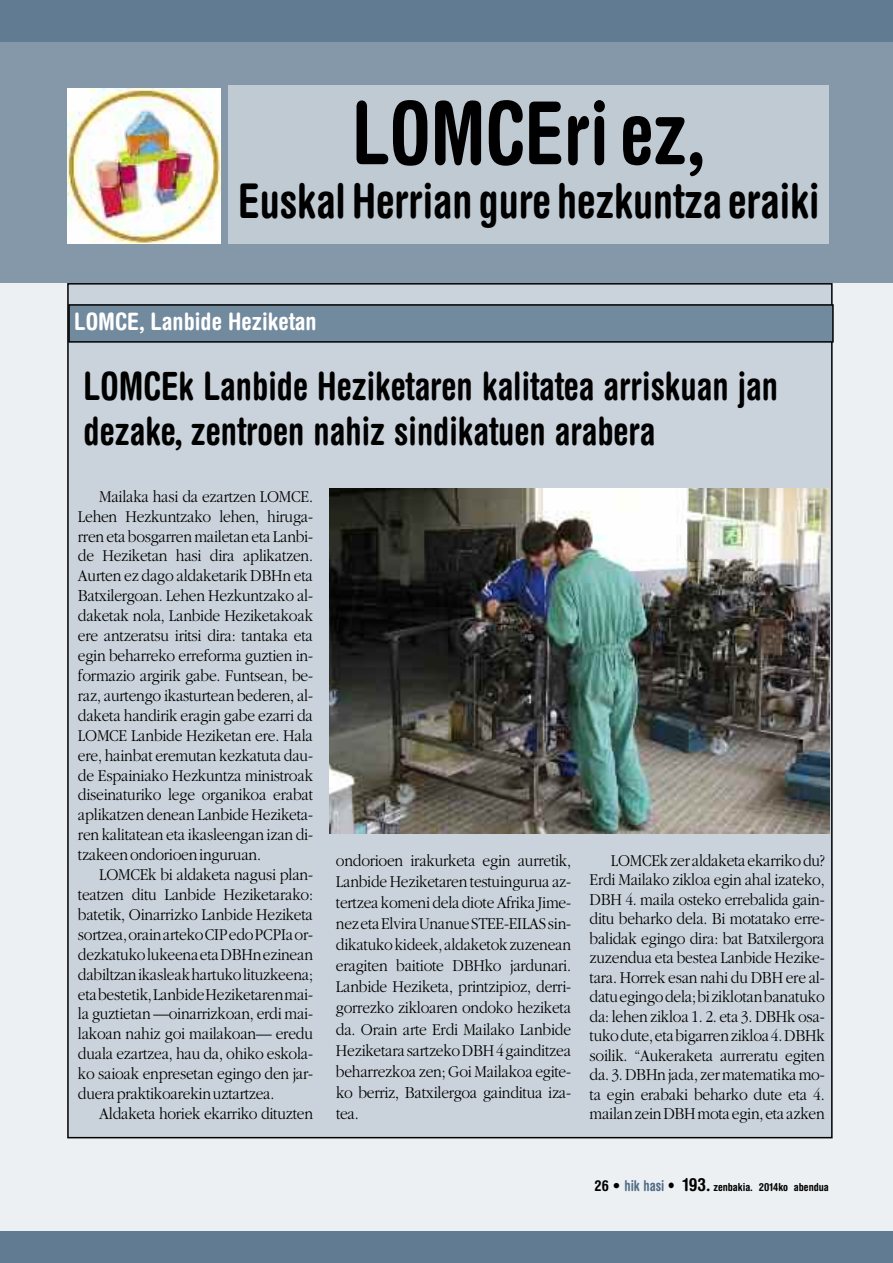
<style>
.page{position:relative;width:893px;height:1263px;background:#fff}
.page>*{position:absolute;margin:0;border:0;box-sizing:border-box;transform-origin:0 0}
.t1{font:700 condensed 87px "Helvetica Rounded";color:#000;scale:.9 1}
.t2{font:700 condensed 48px "Helvetica Rounded";color:#000;scale:.9 1}
.t3{font:700 condensed 39px/45px "Helvetica Rounded";color:#000;scale:.9 1}
.t4{font:700 condensed 24px "Helvetica Rounded";color:#fff}
.t5{font:300 17.25px/20px "Garamond";letter-spacing:-.015em;color:#000;text-align:justify;scale:.9 1}
.t6{font:700 condensed 11.1px "Helvetica Rounded";color:#000}
.s1{font-size:15px}
.s2{font-size:15px;color:#4f6c86}
.s3{font-size:15.6px}
.s4{font-size:18px}
</style>
<div class="page">
<div style="left:0;top:42px;width:893px;height:1189px;background:#edf0f3"></div>
<div style="left:0;top:0;width:893px;height:42px;background:#617b92"></div>
<div style="left:0;top:1231px;width:893px;height:32px;background:#617b92"></div>
<div style="left:68px;top:284px;width:764px;height:854px;background:#cad3db"></div>
<div style="left:0;top:43px;width:893px;height:240px;background:#8498aa"></div>
<div style="left:228px;top:85px;width:601px;height:159px;background:#c0cad3"></div>
<img style="left:67px;top:88px;width:153px;height:155px">
<div style="left:69px;top:305px;width:764px;height:37px;background:#728a9e"></div>
<div style="left:68px;top:304px;width:766px;height:39px;border:2px solid #000"></div>
<img style="left:330px;top:488px;width:499px;height:345px">
<h1 class="t1" style="left:352px;top:102px;width:394px">LOMCEri ez,</h1>
<h2 class="t2" style="left:238px;top:184px;width:648px">Euskal Herrian gure hezkuntza eraiki</h2>
<h3 class="t4" style="left:74px;top:312px;width:244px">LOMCE, Lanbide Heziketan</h3>
<h3 class="t3" style="left:84px;top:367px;width:773px">LOMCEk Lanbide Heziketaren kalitatea arriskuan jan dezake, zentroen nahiz sindikatuen arabera</h3>
<p class="t5" style="left:78px;top:486px;width:263px;text-indent:21px">Mailaka hasi da ezartzen LOMCE.<br>Lehen Hezkuntzako lehen, hiruga&shy;rren eta bosgarren mailetan eta Lanbi&shy;de Heziketan hasi dira aplikatzen.<br>Aurten ez dago aldaketarik DBHn eta Batxilergoan. Lehen Hezkuntzako al&shy;daketak nola, Lanbide Heziketakoak ere antzeratsu iritsi dira: tantaka eta egin beharreko erreforma guztien in&shy;formazio argirik gabe. Funtsean, be&shy;raz, aurtengo ikasturtean bederen, al&shy;daketa handirik eragin gabe ezarri da LOMCE Lanbide Heziketan ere. Hala ere, hainbat eremutan kezkatuta dau&shy;de Espainiako Hezkuntza ministroak diseinaturiko lege organikoa erabat aplikatzen denean Lanbide Heziketa&shy;ren kalitatean eta ikasleengan izan di&shy;tzakeenondorioeninguruan.</p>
<p class="t5" style="left:78px;top:864px;width:263px;text-indent:21px">LOMCEk bi aldaketa nagusi plan&shy;teatzen ditu Lanbide Heziketarako: batetik, Oinarrizko Lanbide Heziketa sortzea,orainartekoCIPedoPCPIaor&shy;dezkatukolukeenaetaDBHnezinean dabiltzanikasleakhartukolituzkeena; etabestetik,LanbideHeziketarenmai&shy;la guztietan —oinarrizkoan, erdi mai&shy;lakoan nahiz goi mailakoan— eredu duala ezartzea, hau da, ohiko eskola&shy;ko saioak enpresetan egingo den jar&shy;duerapraktikoarekinuztartzea.</p>
<p class="t5" style="left:99px;top:1103px;width:239px">Aldaketa horiek ekarriko dituzten</p>
<p class="t5" style="left:336px;top:849px;width:263px;line-height:21.1px">ondorioen irakurketa egin aurretik, Lanbide Heziketaren testuingurua az&shy;tertzea komeni dela diote Afrika Jime&shy;nezetaElviraUnanueSTEE-EILASsin&shy;dikatukokideek,aldaketokzuzenean eragiten baitiote DBHko jardunari.<br>Lanbide Heziketa, printzipioz, derri&shy;gorrezko zikloaren ondoko heziketa da. Orain arte Erdi Mailako Lanbide HeziketarasartzekoDBH4gainditzea beharrezkoa zen; Goi Mailakoa egite&shy;ko berriz, Batxilergoa gainditua iza&shy;tea.</p>
<p class="t5" style="left:590px;top:850px;width:263px;line-height:19.5px;text-indent:21px">LOMCEkzer aldaketaekarrikodu?<br>Erdi Mailako zikloa egin ahal izateko, DBH 4. maila osteko errebalida gain&shy;ditu beharko dela. Bi motatako erre&shy;balidak egingo dira: bat Batxilergora zuzendua eta bestea Lanbide Hezike&shy;tara. Horrek esan nahi du DBH ere al&shy;datuegingodela;biziklotanbanatuko da: lehen zikloa 1. 2. eta 3. DBHk osa&shy;tukodute,etabigarrenzikloa4.DBHk soilik. “Aukeraketa aurreratu egiten da. 3.DBHnjada, zermatematikamo&shy;ta egin erabaki beharko dute eta 4. mailanzeinDBHmotaegin,etaazken</p>
<p class="t6" style="left:595px;top:1183px;width:236px"><span class="s1">26 •</span> <span class="s2">hik hasi</span> <span class="s3">•</span> <span class="s4">193.</span> zenbakia. 2014ko abendua</p>
</div>
